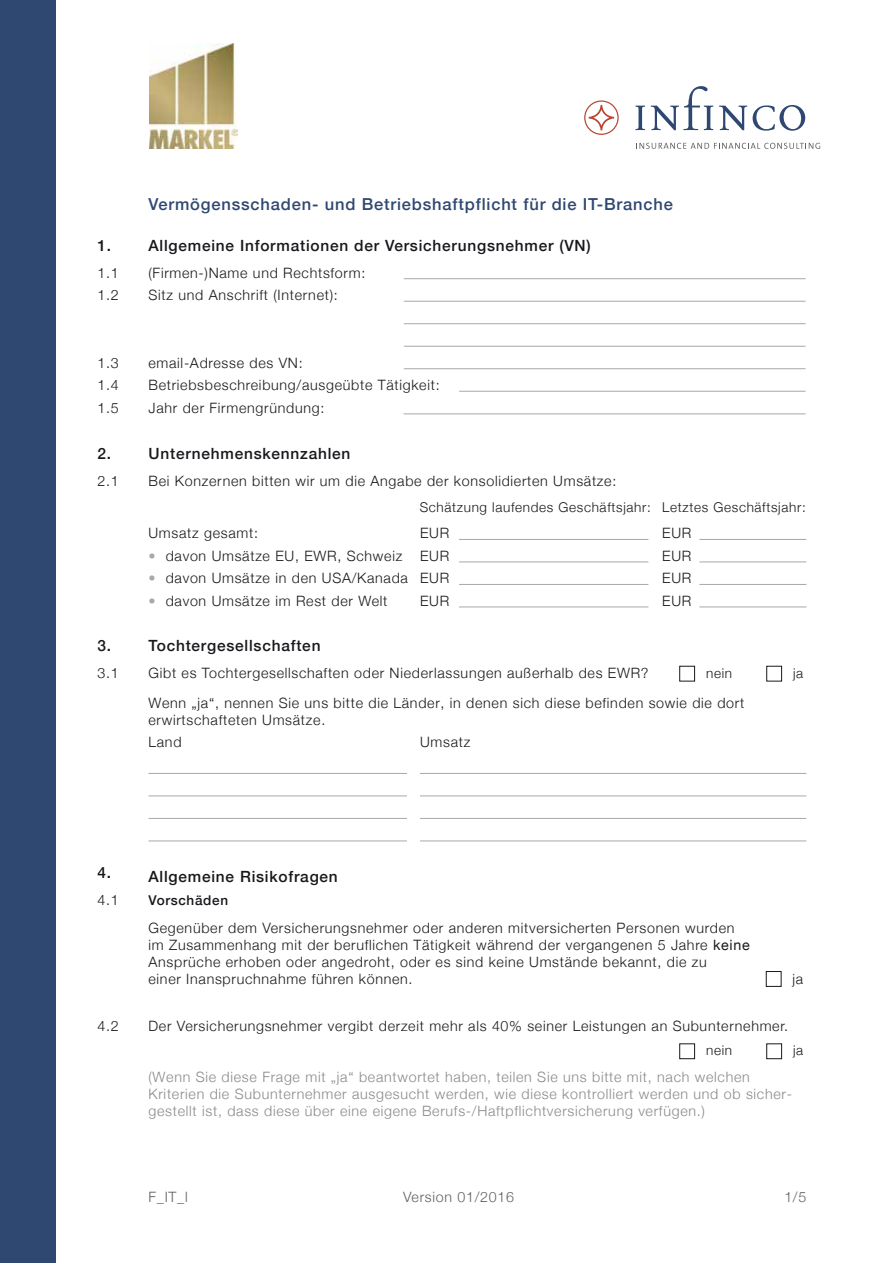
<style>
.page{position:relative;width:893px;height:1263px;background:#fff}
.page>*{position:absolute;margin:0;border:0;box-sizing:border-box;transform-origin:0 0}
.t1{font:500 16.5px "Helvetica Neue";letter-spacing:.05em;color:#2f4871}
.t2{font:500 15.45px "Helvetica Neue";letter-spacing:.05em;color:#1a171c}
.t3{font:300 14.25px/22.5px "Helvetica Neue";letter-spacing:.05em;color:#1a171c}
.t4{font:300 14.25px/17.1px "Helvetica Neue";letter-spacing:.05em;color:#8a898b}
.t5{font:300 14.25px "Helvetica Neue";letter-spacing:.05em;color:#5d6164}
.t6{font:300 14.1px "Helvetica Neue";color:#1a171c}
.t7{font:300 13.5px "Helvetica Neue";letter-spacing:.05em;color:#1a171c}
.t8{font:500 13.5px "Helvetica Neue";letter-spacing:.05em;color:#1a171c}
.s1{color:#aaa7a9}
.s2{font-weight:400}
</style>
<div class="page">
<hr style="left:459px;top:539px;width:189px;height:1px;background:#aaa7a9">
<hr style="left:459px;top:562px;width:189px;height:1px;background:#aaa7a9">
<hr style="left:459px;top:607px;width:189px;height:1px;background:#aaa7a9">
<hr style="left:459px;top:584px;width:189px;height:1px;background:#aaa7a9">
<hr style="left:699px;top:539px;width:107px;height:1px;background:#aaa7a9">
<hr style="left:699px;top:562px;width:107px;height:1px;background:#aaa7a9">
<hr style="left:699px;top:607px;width:107px;height:1px;background:#aaa7a9">
<hr style="left:699px;top:584px;width:107px;height:1px;background:#aaa7a9">
<hr style="left:148px;top:773px;width:658px;height:1px;background:#aaa7a9">
<hr style="left:148px;top:796px;width:658px;height:1px;background:#aaa7a9">
<hr style="left:148px;top:841px;width:658px;height:1px;background:#aaa7a9">
<hr style="left:148px;top:818px;width:658px;height:1px;background:#aaa7a9">
<div style="left:679px;top:666px;width:16px;height:15px;border:1px solid #1a171c"></div>
<div style="left:766px;top:666px;width:16px;height:15px;border:1px solid #1a171c"></div>
<div style="left:0;top:0;width:55px;height:1263px;background:#2f4871"></div>
<hr style="left:459px;top:391px;width:346px;height:1px;background:#aaa7a9">
<hr style="left:404px;top:278px;width:401px;height:1px;background:#aaa7a9">
<hr style="left:404px;top:301px;width:401px;height:1px;background:#aaa7a9">
<hr style="left:404px;top:346px;width:401px;height:1px;background:#aaa7a9">
<hr style="left:404px;top:323px;width:401px;height:1px;background:#aaa7a9">
<hr style="left:404px;top:368px;width:401px;height:1px;background:#aaa7a9">
<hr style="left:404px;top:414px;width:401px;height:1px;background:#aaa7a9">
<svg style="left:584px;top:100px;width:35px;height:35px"></svg>
<svg style="left:635px;top:106px;width:10px;height:24px"></svg>
<svg style="left:651px;top:86px;width:62px;height:44px"></svg>
<svg style="left:719px;top:106px;width:28px;height:24px"></svg>
<svg style="left:753px;top:105px;width:52px;height:26px"></svg>
<svg style="left:636px;top:143px;width:184px;height:6px"></svg>
<img style="left:150px;top:44px;width:88px;height:105px">
<div style="left:679px;top:1044px;width:16px;height:15px;border:1px solid #1a171c"></div>
<div style="left:766px;top:1044px;width:16px;height:15px;border:1px solid #1a171c"></div>
<div style="left:766px;top:971px;width:15px;height:15px;border:1px solid #1a171c"></div>
<div style="left:407px;top:747px;width:13px;height:106px;background:#fff"></div>
<p class="t1" style="left:148px;top:190px;width:526px">Vermögensschaden- und Betriebshaftpflicht für die IT-Branche</p>
<p class="t2" style="left:97px;top:233px;width:15px">1.</p>
<p class="t2" style="left:148px;top:233px;width:444px">Allgemeine Informationen der Versicherungsnehmer (VN)</p>
<p class="t3" style="left:97px;top:260px;width:23px">1.1<br>1.2</p>
<p class="t3" style="left:148px;top:260px;width:218px">(Firmen-)Name und Rechtsform:<br>Sitz und Anschrift (Internet):</p>
<p class="t3" style="left:97px;top:350px;width:23px;text-align:justify">1.3<br>1.4<br>1.5</p>
<p class="t3" style="left:148px;top:350px;width:293px">email-Adresse des VN:<br>Betriebsbeschreibung/ausgeübte Tätigkeit:<br>Jahr der Firmengründung:</p>
<p class="t2" style="left:97px;top:441px;width:15px">2.</p>
<p class="t2" style="left:148px;top:441px;width:203px">Unternehmenskennzahlen</p>
<p class="t3" style="left:97px;top:469px;width:23px">2.1</p>
<p class="t3" style="left:148px;top:469px;width:469px">Bei Konzernen bitten wir um die Angabe der konsolidierten Umsätze:</p>
<p class="t3" style="left:148px;top:521px;width:111px">Umsatz gesamt:</p>
<p class="t3" style="left:148px;top:543px;width:255px"><span class="s1">•</span> davon Umsätze EU, EWR, Schweiz</p>
<p class="t3" style="left:148px;top:566px;width:261px"><span class="s1">•</span> davon Umsätze in den USA/Kanada</p>
<p class="t3" style="left:148px;top:588px;width:240px"><span class="s1">•</span> davon Umsätze im Rest der Welt</p>
<p class="t7" style="left:420px;top:496px;width:388px">Schätzung laufendes Geschäftsjahr: Letztes Geschäftsjahr:</p>
<p class="t3" style="left:420px;top:521px;width:31px;text-align:justify">EUR EUR EUR EUR</p>
<p class="t3" style="left:662px;top:521px;width:31px;text-align:justify">EUR EUR EUR EUR</p>
<p class="t2" style="left:97px;top:633px;width:15px">3.</p>
<p class="t2" style="left:148px;top:633px;width:174px">Tochtergesellschaften</p>
<p class="t3" style="left:97px;top:660px;width:23px">3.1</p>
<p class="t3" style="left:148px;top:657px;width:597px;line-height:30px">Gibt es Tochtergesellschaften oder Niederlassungen außerhalb des EWR?<br>Wenn „ja“, nennen Sie uns bitte die Länder, in denen sich diese befinden sowie die dort</p>
<p class="t3" style="left:148px;top:708px;width:178px">erwirtschafteten Umsätze.<br>Land</p>
<p class="t7" style="left:706px;top:662px;width:28px">nein</p>
<p class="t7" style="left:793px;top:662px;width:12px">ja</p>
<p class="t3" style="left:420px;top:730px;width:52px">Umsatz</p>
<p class="t2" style="left:97px;top:860px;width:15px">4.</p>
<p class="t2" style="left:148px;top:864px;width:191px">Allgemeine Risikofragen</p>
<p class="t3" style="left:97px;top:887px;width:23px">4.1</p>
<p class="t8" style="left:148px;top:889px;width:81px">Vorschäden</p>
<p class="t3" style="left:148px;top:918px;width:603px;line-height:17.1px">Gegenüber dem Versicherungsnehmer oder anderen mitversicherten Personen wurden im Zusammenhang mit der beruflichen Tätigkeit während der vergangenen 5 Jahre <span class="s2">keine </span>Ansprüche erhoben oder angedroht, oder es sind keine Umstände bekannt, die zu<br>einer Inanspruchnahme führen können.</p>
<p class="t6" style="left:793px;top:967px;width:12px">ja</p>
<p class="t3" style="left:97px;top:1013px;width:23px">4.2</p>
<p class="t3" style="left:148px;top:1013px;width:641px">Der Versicherungsnehmer vergibt derzeit mehr als 40% seiner Leistungen an Subunternehmer.</p>
<p class="t4" style="left:148px;top:1067px;width:645px">(Wenn Sie diese Frage mit „ja“ beantwortet haben, teilen Sie uns bitte mit, nach welchen<br>Kriterien die Subunternehmer ausgesucht werden, wie diese kontrolliert werden und ob sicher&shy;gestellt ist, dass diese über eine eigene Berufs-/Haftpflichtversicherung verfügen.)</p>
<p class="t7" style="left:706px;top:1039px;width:28px">nein</p>
<p class="t7" style="left:793px;top:1039px;width:12px">ja</p>
<p class="t5" style="left:148px;top:1185px;width:41px">F_IT_l</p>
<p class="t5" style="left:403px;top:1185px;width:112px">Version 01/2016</p>
<p class="t5" style="left:784px;top:1185px;width:24px">1/5</p>
</div>
